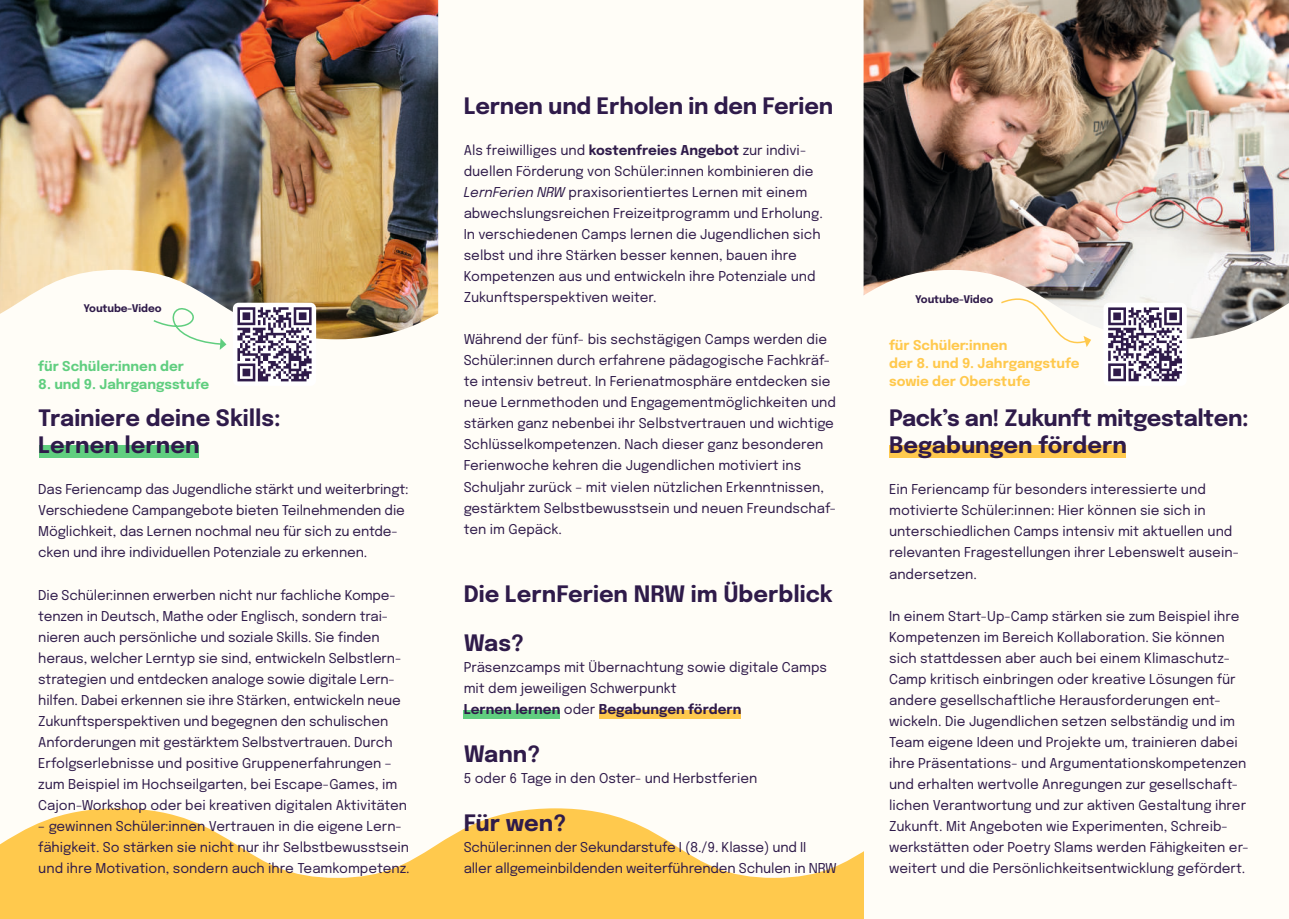
<style>
.page{position:relative;width:1289px;height:919px;background:#fff}
.page>*{position:absolute;margin:0;border:0;box-sizing:border-box;transform-origin:0 0}
.t1{font:700 22.5px/27px "Epilogue";color:#2f1b4a}
.t2{font:13.5px/21px "Epilogue";color:#2f1b4a}
.t3{font:700 13.5px/18px "Epilogue";color:#ffc94d}
.t4{font:700 13.5px "Epilogue";color:#60ce7f}
.t5{font:700 10.5px "Epilogue";letter-spacing:-.01em;color:#2f1b4a}
.s1{font-weight:700}
.s2{font-style:italic}
</style>
<div class="page">
<div style="left:0;top:0;width:1288px;height:918px;background:#fffdf7"></div>
<svg style="left:0;top:808px;width:863px;height:110px;fill:#ffc94d"></svg>
<img style="left:0;top:0;width:438px;height:339px">
<img style="left:863px;top:0;width:425px;height:339px">
<div style="left:40px;top:444px;width:159px;height:13px;background:#60ce7f"></div>
<div style="left:889px;top:444px;width:236px;height:13px;background:#ffc94d"></div>
<div style="left:600px;top:709px;width:140px;height:9px;background:#ffc94d"></div>
<div style="left:463px;top:709px;width:97px;height:9px;background:#60ce7f"></div>
<svg style="left:152px;top:301px;width:74px;height:49px"></svg>
<svg style="left:999px;top:283px;width:92px;height:64px"></svg>
<div style="left:233px;top:303px;width:83px;height:83px;background:#fff;border-radius:6px"></div>
<svg style="left:237px;top:307px;width:74px;height:74px"></svg>
<div style="left:1103px;top:303px;width:83px;height:83px;background:#fff;border-radius:6px"></div>
<svg style="left:1108px;top:307px;width:73px;height:74px"></svg>
<p class="t5" style="left:83px;top:302px;width:80px">Youtube-Video</p>
<p class="t4" style="left:38px;top:359px;width:147px">für Schüler:innen der</p>
<p class="t4" style="left:38px;top:377px;width:172px">8. und 9. Jahrgangsstufe</p>
<h1 class="t1" style="left:38px;top:405px;width:244px">Trainiere deine Skills:<br>Lernen lernen</h1>
<p class="t2" style="left:38px;top:479px;width:372px">Das Feriencamp das Jugendliche stärkt und weiterbringt:<br>Verschiedene Campangebote bieten Teilnehmenden die Möglichkeit, das Lernen nochmal neu für sich zu entde&shy;cken und ihre individuellen Potenziale zu erkennen.</p>
<p class="t2" style="left:38px;top:584px;width:370px">Die Schüler:innen erwerben nicht nur fachliche Kompe&shy;tenzen in Deutsch, Mathe oder Englisch, sondern trai&shy;nieren auch persönliche und soziale Skills. Sie 昀椀nden heraus, welcher Lerntyp sie sind, entwickeln Selbstlern&shy;strategien und entdecken analoge sowie digitale Lern&shy;hilfen. Dabei erkennen sie ihre Stärken, entwickeln neue Zukunfts perspektiven und begegnen den schulischen Anforderungen mit gestärktem Selbstvertrauen. Durch Erfolgserlebnisse und positive Gruppenerfahrungen – zum Beispiel im Hochseilgarten, bei Escape-Games, im Cajon-Workshop oder bei kreativen digitalen Aktivitäten</p>
<p class="t2" style="left:38px;top:815px;width:373px">– gewinnen Schüler:innen Vertrauen in die eigene Lern&shy;fähigkeit. So stärken sie nicht nur ihr Selbstbewusstsein und ihre Motivation, sondern auch ihre Teamkompetenz.</p>
<h1 class="t1" style="left:463px;top:93px;width:371px">Lernen und Erholen in den Ferien</h1>
<p class="t2" style="left:463px;top:140px;width:361px">Als freiwilliges und <span class="s1">kostenfreies Angebot</span> zur indivi&shy;duellen Förderung von Schüler:innen kombinieren die <span class="s2">LernFerien NRW</span> praxisorientiertes Lernen mit einem abwechslungsreichen Freizeitprogramm und Erholung.<br>In verschiedenen Camps lernen die Jugendlichen sich selbst und ihre Stärken besser kennen, bauen ihre Kompetenzen aus und entwickeln ihre Potenziale und Zukunftsperspektiven weiter.</p>
<p class="t2" style="left:463px;top:329px;width:374px">Während der fünf- bis sechstägigen Camps werden die Schüler:innen durch erfahrene pädagogische Fachkräf&shy;te intensiv betreut. In Ferienatmosphäre entdecken sie neue Lernmethoden und Engagementmöglichkeiten und stärken ganz nebenbei ihr Selbstvertrauen und wichtige Schlüsselkompetenzen. Nach dieser ganz besonderen Ferienwoche kehren die Jugendlichen motiviert ins Schuljahr zurück – mit vielen nützlichen Erkenntnissen, gestärktem Selbstbewusstsein und neuen Freundschaf&shy;ten im Gepäck.</p>
<h1 class="t1" style="left:463px;top:571px;width:370px;line-height:48px">Die LernFerien NRW im Überblick<br>Was?</h1>
<p class="t2" style="left:463px;top:656px;width:365px">Präsenzcamps mit Übernachtung sowie digitale Camps mit dem jeweiligen Schwerpunkt<br><span class="s1">Lernen lernen</span> oder <span class="s1">Begabungen fördern</span></p>
<h1 class="t1" style="left:463px;top:740px;width:78px">Wann?</h1>
<p class="t2" style="left:463px;top:767px;width:295px">5 oder 6 Tage in den Oster- und Herbstferien</p>
<h1 class="t1" style="left:463px;top:809px;width:104px">Für wen?</h1>
<p class="t2" style="left:463px;top:836px;width:374px">Schüler:innen der Sekundarstufe I (8./9. Klasse) und II aller allgemeinbildenden weiterführenden Schulen in NRW</p>
<p class="t5" style="left:915px;top:293px;width:80px">Youtube-Video</p>
<p class="t3" style="left:889px;top:336px;width:192px">für Schüler:innen<br>der 8. und 9. Jahrgangstufe sowie der Oberstufe</p>
<h1 class="t1" style="left:889px;top:405px;width:361px">Pack’s an! Zukunft mitgestalten:<br>Begabungen fördern</h1>
<p class="t2" style="left:889px;top:479px;width:351px">Ein Feriencamp für besonders interessierte und moti vierte Schüler:innen: Hier können sie sich in unterschiedlichen Camps intensiv mit aktuellen und relevanten Fragestellungen ihrer Lebenswelt ausein&shy;andersetzen.</p>
<p class="t2" style="left:889px;top:605px;width:361px">In einem Start-Up-Camp stärken sie zum Beispiel ihre Kompetenzen im Bereich Kollaboration. Sie können sich stattdessen aber auch bei einem Klimaschutz-Camp kritisch einbringen oder kreative Lösungen für andere gesellschaftliche Herausforderungen ent&shy;wickeln. Die Jugendlichen setzen selbständig und im Team eigene Ideen und Projekte um, trainieren dabei ihre Präsentations- und Argumentationskompetenzen und erhalten wertvolle Anregungen zur gesellschaft&shy;lichen Verantwortung und zur aktiven Gestaltung ihrer Zukunft. Mit Angeboten wie Experimenten, Schreib&shy;werkstätten oder Poetry Slams werden Fähigkeiten er&shy;weitert und die Persönlichkeitsentwicklung gefördert.</p>
</div>
